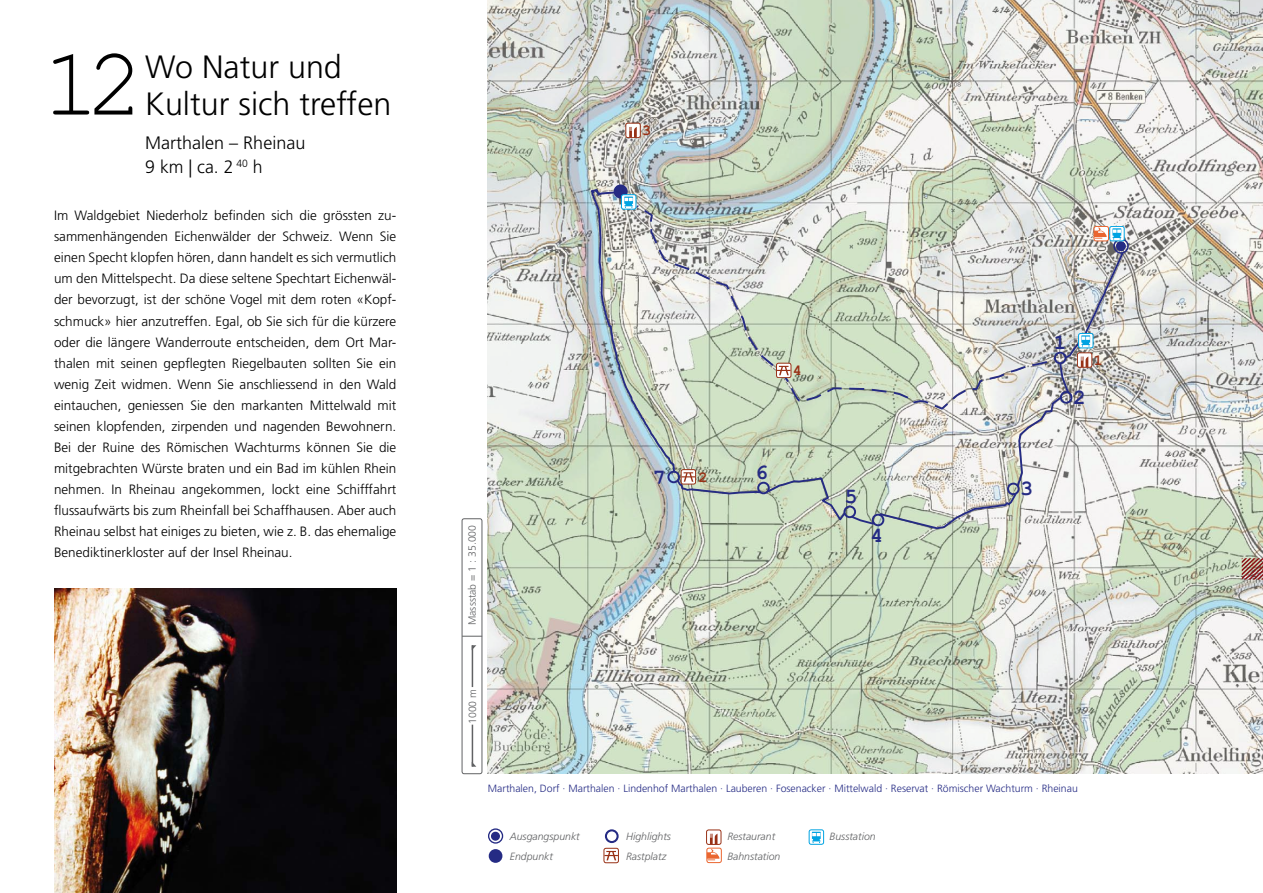
<style>
.page{position:relative;width:1263px;height:893px;background:#fff}
.page>*{position:absolute;margin:0;border:0;box-sizing:border-box;transform-origin:0 0}
.t1{font:97.5px "Courier New";color:#000}
.t2{font:300 32.25px/36.8px "Frutiger";color:#000}
.t3{font:700 21px "Courier New";color:#252b84}
.t4{font:300 18px/24px "Frutiger";color:#000}
.t5{font:700 15px "Courier New";color:#983116}
.t6{font:300 13.5px/21px "Frutiger";color:#000;text-align:justify}
.t7{font:300 10.5px "Frutiger";color:#252b84}
.t8{font:italic 300 10.5px/19.5px "Frutiger";color:#616264}
.t9{font:300 10.5px "Frutiger";color:#616264}
</style>
<div class="page">
<img style="left:54px;top:589px;width:342px;height:304px">
<div style="left:462px;top:519px;width:20px;height:255px;border:1px solid #616264;border-radius:2px"></div>
<svg style="left:462px;top:636px;width:20px;height:1px"></svg>
<hr style="left:472px;top:725px;width:1px;height:41px;background:#616264">
<hr style="left:472px;top:645px;width:1px;height:42px;background:#616264">
<div style="left:490px;top:850px;width:11px;height:12px;background:#252b84;border-radius:50%"></div>
<div style="left:489px;top:849px;width:13px;height:14px;border:2px solid #252b84;border-radius:50%"></div>
<div style="left:605px;top:829px;width:14px;height:14px;border:2px solid #252b84;border-radius:50%"></div>
<div style="left:488px;top:828px;width:15px;height:16px;border:1px solid #252b84;border-radius:50%"></div>
<div style="left:492px;top:832px;width:7px;height:8px;background:#252b84;border-radius:50%"></div>
<div style="left:491px;top:832px;width:9px;height:9px;border:1px solid #252b84;border-radius:50%"></div>
<div style="left:706px;top:830px;width:15px;height:15px;border:1px solid #983116;border-radius:2px"></div>
<div style="left:809px;top:830px;width:15px;height:14px;border:1px solid #00a3e2;border-radius:2px"></div>
<div style="left:812px;top:832px;width:9px;height:9px;background:#00a3e2"></div>
<svg style="left:811px;top:833px;width:10px;height:10px"></svg>
<svg style="left:604px;top:848px;width:14px;height:15px"></svg>
<div style="left:604px;top:848px;width:15px;height:15px;border:1px solid #983116;border-radius:2px"></div>
<svg style="left:604px;top:851px;width:14px;height:9px"></svg>
<div style="left:707px;top:848px;width:14px;height:15px;border:1px solid #ea652f;border-radius:2px"></div>
<svg style="left:707px;top:834px;width:14px;height:26px"></svg>
<img style="left:488px;top:0;width:775px;height:774px">
<svg style="left:591px;top:181px;width:534px;height:349px"></svg>
<div style="left:1113px;top:238px;width:16px;height:16px;border:2px solid #252b84;border-radius:50%"></div>
<div style="left:1117px;top:242px;width:8px;height:8px;background:#252b84;border-radius:50%"></div>
<div style="left:1116px;top:241px;width:10px;height:10px;border:2px solid #252b84;border-radius:50%"></div>
<div style="left:615px;top:186px;width:11px;height:11px;background:#252b84;border-radius:50%"></div>
<div style="left:614px;top:185px;width:13px;height:13px;border:2px solid #252b84;border-radius:50%"></div>
<svg style="left:666px;top:351px;width:407px;height:176px"></svg>
<svg style="left:1078px;top:333px;width:15px;height:15px"></svg>
<div style="left:1078px;top:333px;width:15px;height:15px;border:1px solid #00a3e2;border-radius:2px"></div>
<svg style="left:1081px;top:335px;width:9px;height:10px"></svg>
<svg style="left:1081px;top:337px;width:10px;height:10px"></svg>
<div style="left:1109px;top:226px;width:15px;height:15px;border:1px solid #00a3e2;border-radius:2px"></div>
<svg style="left:1077px;top:353px;width:15px;height:14px"></svg>
<div style="left:1077px;top:353px;width:15px;height:14px;border:1px solid #983116;border-radius:2px"></div>
<svg style="left:1081px;top:357px;width:7px;height:10px"></svg>
<div style="left:1094px;top:226px;width:15px;height:15px;border:1px solid #ea652f;border-radius:2px"></div>
<svg style="left:1094px;top:227px;width:28px;height:13px"></svg>
<svg style="left:776px;top:363px;width:15px;height:15px"></svg>
<div style="left:776px;top:363px;width:15px;height:15px;border:1px solid #983116;border-radius:2px"></div>
<svg style="left:777px;top:366px;width:13px;height:9px"></svg>
<svg style="left:621px;top:195px;width:15px;height:14px"></svg>
<div style="left:621px;top:194px;width:15px;height:15px;border:1px solid #00a3e2;border-radius:2px"></div>
<svg style="left:624px;top:198px;width:10px;height:10px"></svg>
<div style="left:681px;top:470px;width:15px;height:14px;background:#fff;border-radius:2px"></div>
<div style="left:681px;top:469px;width:15px;height:15px;border:1px solid #983116;border-radius:2px"></div>
<svg style="left:682px;top:472px;width:13px;height:10px"></svg>
<div style="left:626px;top:123px;width:14px;height:15px;background:#fff;border-radius:2px"></div>
<div style="left:626px;top:123px;width:14px;height:15px;border:1px solid #983116;border-radius:2px"></div>
<svg style="left:629px;top:127px;width:8px;height:10px"></svg>
<svg style="left:1242px;top:558px;width:21px;height:22px"></svg>
<h1 class="t1" style="left:43px;top:24px;width:103px">12</h1>
<h2 class="t2" style="left:145px;top:49px;width:248px">Wo Natur und<br>Kultur sich treffen</h2>
<h3 class="t4" style="left:145px;top:131px;width:162px">Marthalen – Rheinau<br>9 km | ca. 2 <sup>40</sup> h</h3>
<p class="t6" style="left:54px;top:205px;width:344px">Im Waldgebiet Niederholz befinden sich die grössten zu&shy;sammenhängenden Eichenwälder der Schweiz. Wenn Sie einen Specht klopfen hören, dann handelt es sich vermutlich um den Mittelspecht. Da diese seltene Spechtart Eichenwäl&shy;der bevorzugt, ist der schöne Vogel mit dem roten «Kopf&shy;schmuck» hier anzutreffen. Egal, ob Sie sich für die kürzere oder die längere Wanderroute entscheiden, dem Ort Mar&shy;thalen mit seinen gepflegten Riegelbauten sollten Sie ein wenig Zeit widmen. Wenn Sie anschliessend in den Wald eintauchen, geniessen Sie den markanten Mittelwald mit seinen klopfenden, zirpenden und nagenden Bewohnern.<br>Bei der Ruine des Römischen Wachturms können Sie die mitgebrachten Würste braten und ein Bad im kühlen Rhein nehmen. In Rheinau angekommen, lockt eine Schifffahrt flussaufwärts bis zum Rheinfall bei Schaffhausen. Aber auch Rheinau selbst hat einiges zu bieten, wie z. B. das ehemalige Benediktinerkloster auf der Insel Rheinau.</p>
<p class="t5" style="left:642px;top:121px;width:10px">3</p>
<p class="t9" style="left:466px;top:625px;width:102px;rotate:-90deg">Massstab = 1 : 35.000</p>
<p class="t5" style="left:793px;top:361px;width:10px">4</p>
<h3 class="t3" style="left:653px;top:464px;width:14px">7</h3>
<h3 class="t3" style="left:755px;top:459px;width:14px">6</h3>
<p class="t5" style="left:698px;top:468px;width:10px">2</p>
<h3 class="t3" style="left:845px;top:483px;width:14px">5</h3>
<h3 class="t3" style="left:870px;top:523px;width:14px">4</h3>
<h3 class="t3" style="left:1054px;top:329px;width:14px">1</h3>
<h3 class="t3" style="left:1073px;top:384px;width:14px">2</h3>
<p class="t5" style="left:1094px;top:351px;width:10px">1</p>
<h3 class="t3" style="left:1020px;top:475px;width:14px">3</h3>
<p class="t9" style="left:466px;top:724px;width:37px;rotate:-90deg">1000 m</p>
<p class="t7" style="left:488px;top:782px;width:591px">Marthalen, Dorf · Marthalen · Lindenhof Marthalen · Lauberen · Fosenacker · Mittelwald · Reservat · Römischer Wachturm · Rheinau</p>
<p class="t8" style="left:626px;top:827px;width:46px">Highlights<br>Rastplatz</p>
<p class="t8" style="left:510px;top:827px;width:72px">Ausgangspunkt<br>Endpunkt</p>
<p class="t8" style="left:727px;top:827px;width:49px">Restaurant</p>
<p class="t8" style="left:829px;top:827px;width:48px">Busstation</p>
<p class="t8" style="left:727px;top:847px;width:55px">Bahnstation</p>
</div>
